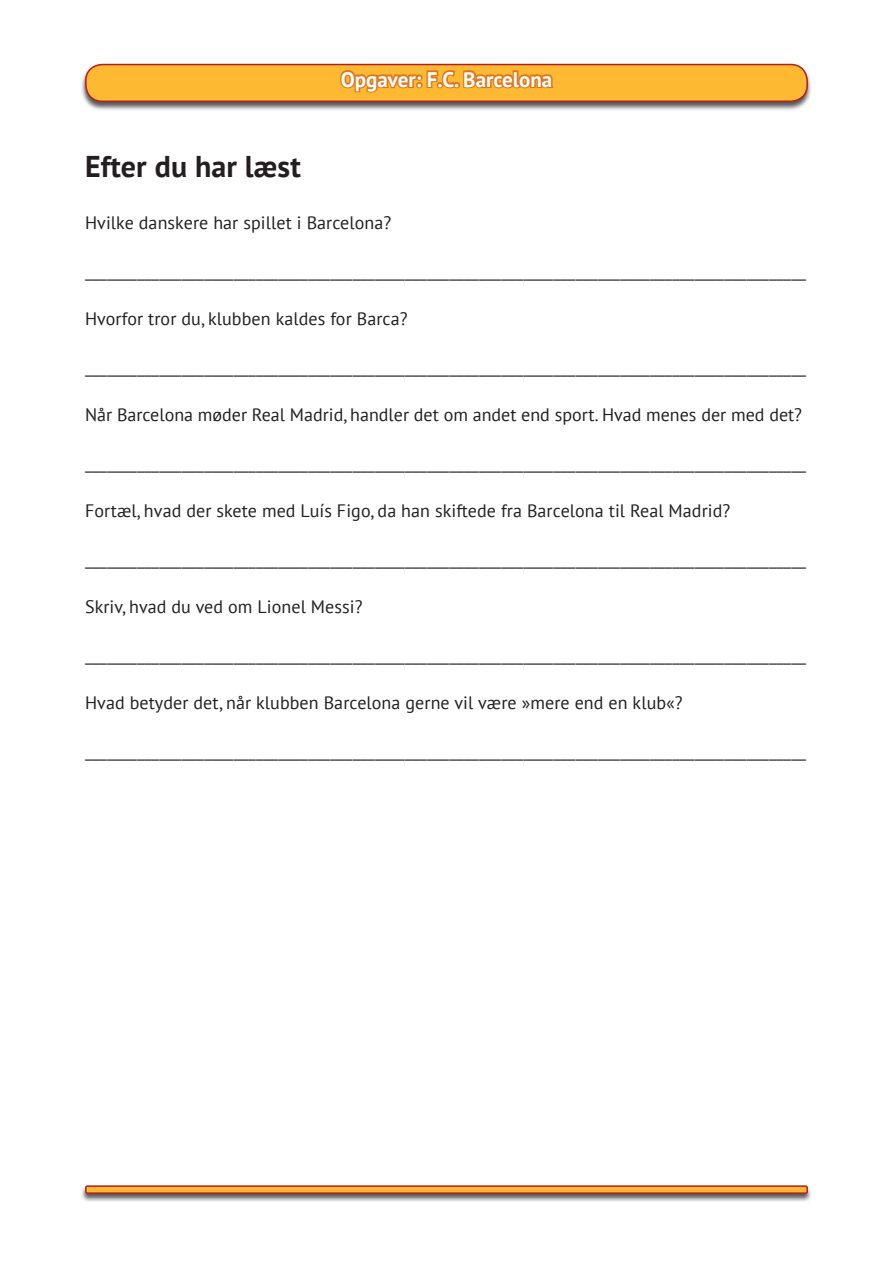
<style>
.page{position:relative;width:893px;height:1263px;background:#fff}
.page>*{position:absolute;margin:0;border:0;box-sizing:border-box;transform-origin:0 0}
.Mellemrubrik{font:700 30px "PT Sans";letter-spacing:.005em;color:#231f20}
.t1{font:700 21px "PT Sans";color:#fff}
.Brødtekst{font:18px "PT Sans";letter-spacing:.005em;color:#231f20}
</style>
<div class="page">
<div style="left:80px;top:63px;width:733px;height:48px;background:#231f20;opacity:.75"></div>
<div style="left:86px;top:65px;width:721px;height:36px;background:#fdb931;border-radius:16px"></div>
<div style="left:85px;top:64px;width:723px;height:38px;border:2px solid #b61c20;border-radius:16px"></div>
<div style="left:80px;top:1185px;width:733px;height:18px;background:#231f20;opacity:.75"></div>
<div style="left:86px;top:1186px;width:721px;height:7px;background:#fdb931;border-radius:2px"></div>
<div style="left:85px;top:1185px;width:723px;height:9px;border:2px solid #b61c20;border-radius:2px"></div>
<svg style="left:340px;top:70px;width:214px;height:23px"></svg>
<p class="t1" style="left:341px;top:65px;width:213px">Opgaver: F.C. Barcelona</p>
<p class="Mellemrubrik" style="left:85px;top:146px;width:217px">Efter du har læst</p>
<p class="Brødtekst" style="left:85px;top:211px;width:308px">Hvilke danskere har spillet i Barcelona?</p>
<p class="Brødtekst" style="left:85px;top:259px;width:723px">_________________________________________________________________________________________________</p>
<p class="Brødtekst" style="left:85px;top:307px;width:324px">Hvorfor tror du, klubben kaldes for Barca?</p>
<p class="Brødtekst" style="left:85px;top:355px;width:723px">_________________________________________________________________________________________________</p>
<p class="Brødtekst" style="left:85px;top:403px;width:719px">Når Barcelona møder Real Madrid, handler det om andet end sport. Hvad menes der med det?</p>
<p class="Brødtekst" style="left:85px;top:451px;width:723px">_________________________________________________________________________________________________</p>
<p class="Brødtekst" style="left:85px;top:499px;width:647px">Fortæl, hvad der skete med Luís Figo, da han skiftede fra Barcelona til Real Madrid?</p>
<p class="Brødtekst" style="left:85px;top:547px;width:723px">_________________________________________________________________________________________________</p>
<p class="Brødtekst" style="left:85px;top:595px;width:279px">Skriv, hvad du ved om Lionel Messi?</p>
<p class="Brødtekst" style="left:85px;top:643px;width:723px">_________________________________________________________________________________________________</p>
<p class="Brødtekst" style="left:85px;top:691px;width:599px">Hvad betyder det, når klubben Barcelona gerne vil være »mere end en klub«?</p>
<p class="Brødtekst" style="left:85px;top:739px;width:723px">_________________________________________________________________________________________________</p>
</div>
